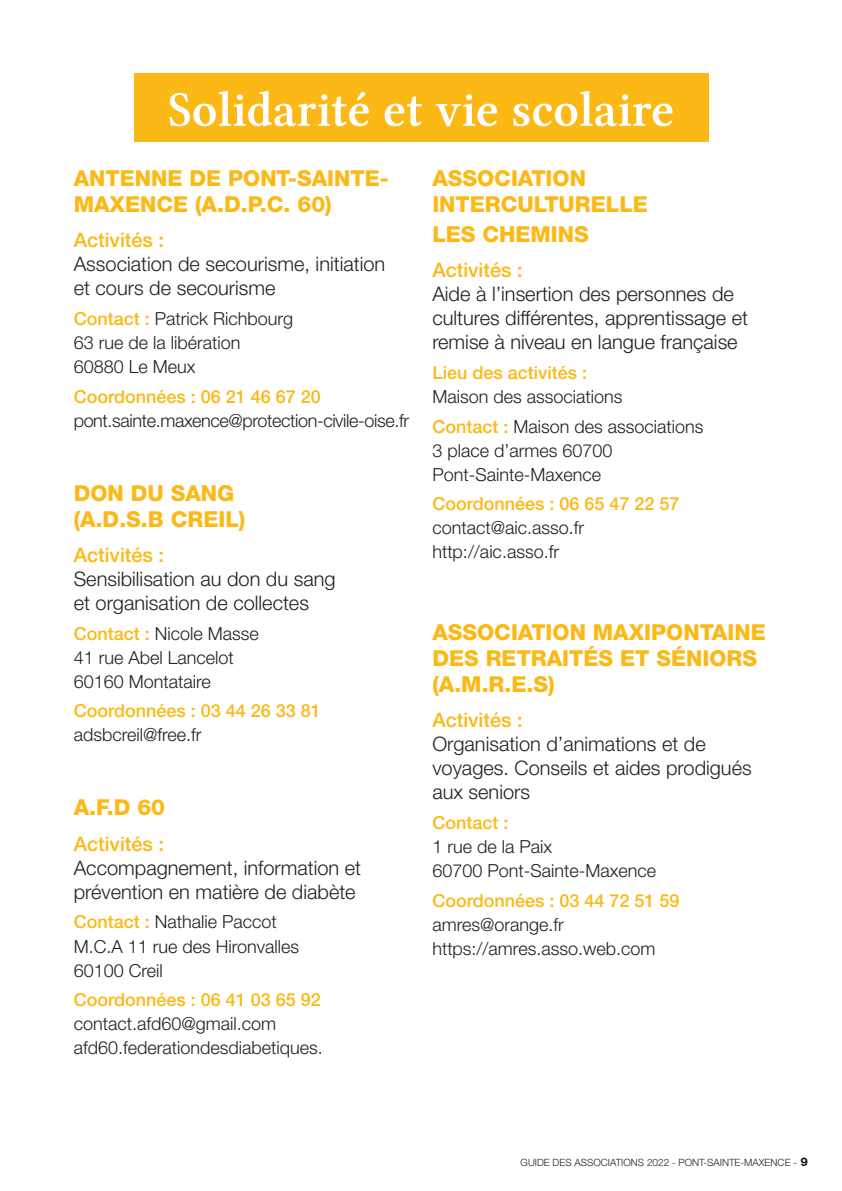
<style>
.page{position:relative;width:842px;height:1191px;background:#fff}
.page>*{position:absolute;margin:0;border:0;box-sizing:border-box;transform-origin:0 0}
.t1{font:50px "Lin Libertine Z";color:#fff}
.t2{font:800 22px/26px "Helvetica Neue LT Std";color:#fcb814}
.t3{font:300 20px/24px "Helvetica Neue LT Std";color:#231f20}
.t4{font:500 20px "Helvetica Neue LT Std";color:#fcb814}
.t5{font:300 18px/24px "Helvetica Neue LT Std";color:#231f20}
.t6{font:500 18px "Helvetica Neue LT Std";color:#fcb814}
.t7{font:300 18px "Helvetica Neue LT Std";letter-spacing:-.02em;color:#231f20}
.t8{font:300 10px "Helvetica Neue LT Std";color:#231f20}
.s1{font-weight:500;color:#fcb814}
.s2{font-weight:800;font-size:12px}
</style>
<div class="page">
<div style="left:134px;top:74px;width:574px;height:68px;background:#fcb814"></div>
<h1 class="t1" style="left:168px;top:81px;width:508px">Solidarité et vie scolaire</h1>
<p class="t2" style="left:74px;top:165px;width:316px">ANTENNE DE PONT-SAINTE-<br>MAXENCE (A.D.P.C. 60)</p>
<p class="t4" style="left:74px;top:228px;width:92px">Activités :</p>
<p class="t3" style="left:74px;top:252px;width:313px">Association de secourisme, initiation et cours de secourisme</p>
<p class="t5" style="left:74px;top:306px;width:221px"><span class="s1">Contact :</span> Patrick Richbourg<br>63 rue de la libération<br>60880 Le Meux</p>
<p class="t6" style="left:74px;top:385px;width:249px">Coordonnées : 06 21 46 67 20</p>
<p class="t7" style="left:74px;top:409px;width:337px">pont.sainte.maxence@protection-civile-oise.fr</p>
<p class="t2" style="left:74px;top:480px;width:173px">DON DU SANG (A.D.S.B CREIL)</p>
<p class="t4" style="left:74px;top:543px;width:92px">Activités :</p>
<p class="t3" style="left:74px;top:566px;width:263px">Sensibilisation au don du sang et organisation de collectes</p>
<p class="t5" style="left:74px;top:621px;width:187px"><span class="s1">Contact :</span> Nicole Masse<br>41 rue Abel Lancelot<br>60160 Montataire</p>
<p class="t6" style="left:74px;top:700px;width:249px">Coordonnées : 03 44 26 33 81</p>
<p class="t5" style="left:74px;top:722px;width:129px">adsbcreil@free.fr</p>
<p class="t2" style="left:74px;top:794px;width:93px">A.F.D 60</p>
<p class="t4" style="left:74px;top:831px;width:92px">Activités :</p>
<p class="t3" style="left:74px;top:855px;width:289px">Accompagnement, information et prévention en matière de diabète</p>
<p class="t5" style="left:74px;top:909px;width:227px"><span class="s1">Contact :</span> Nathalie Paccot<br>M.C.A 11 rue des Hironvalles<br>60100 Creil</p>
<p class="t6" style="left:74px;top:989px;width:249px">Coordonnées : 06 41 03 65 92</p>
<p class="t5" style="left:74px;top:1011px;width:251px">contact.afd60@gmail.com afd60.federationdesdiabetiques.</p>
<p class="t2" style="left:432px;top:165px;width:217px">ASSOCIATION<br>INTERCULTURELLE</p>
<p class="t2" style="left:432px;top:221px;width:158px">LES CHEMINS</p>
<p class="t4" style="left:432px;top:258px;width:92px">Activités :</p>
<p class="t3" style="left:432px;top:282px;width:317px">Aide à l’insertion des personnes de cultures différentes, apprentissage et remise à niveau en langue française</p>
<p class="t6" style="left:432px;top:362px;width:156px">Lieu des activités :</p>
<p class="t5" style="left:432px;top:381px;width:273px;line-height:29.6px">Maison des associations<br><span class="s1">Contact :</span> Maison des associations</p>
<p class="t5" style="left:432px;top:438px;width:182px">3 place d’armes 60700<br>Pont-Sainte-Maxence</p>
<p class="t6" style="left:432px;top:493px;width:249px">Coordonnées : 06 65 47 22 57</p>
<p class="t5" style="left:432px;top:515px;width:153px">contact@aic.asso.fr http://aic.asso.fr</p>
<p class="t2" style="left:432px;top:619px;width:335px">ASSOCIATION MAXIPONTAINE<br>DES RETRAITÉS ET SÉNIORS (A.M.R.E.S)</p>
<p class="t4" style="left:432px;top:708px;width:92px">Activités :</p>
<p class="t3" style="left:432px;top:732px;width:321px">Organisation d’animations et de voyages. Conseils et aides prodigués aux seniors</p>
<p class="t6" style="left:432px;top:812px;width:78px">Contact :</p>
<p class="t5" style="left:432px;top:834px;width:225px">1 rue de la Paix<br>60700 Pont-Sainte-Maxence</p>
<p class="t6" style="left:432px;top:889px;width:249px">Coordonnées : 03 44 72 51 59</p>
<p class="t5" style="left:432px;top:912px;width:225px">amres@orange.fr https://amres.asso.web.com</p>
<p class="t8" style="left:521px;top:1155px;width:289px">GUIDE DES ASSOCIATIONS 2022 - PONT-SAINTE-MAXENCE - <span class="s2">9</span></p>
</div>
